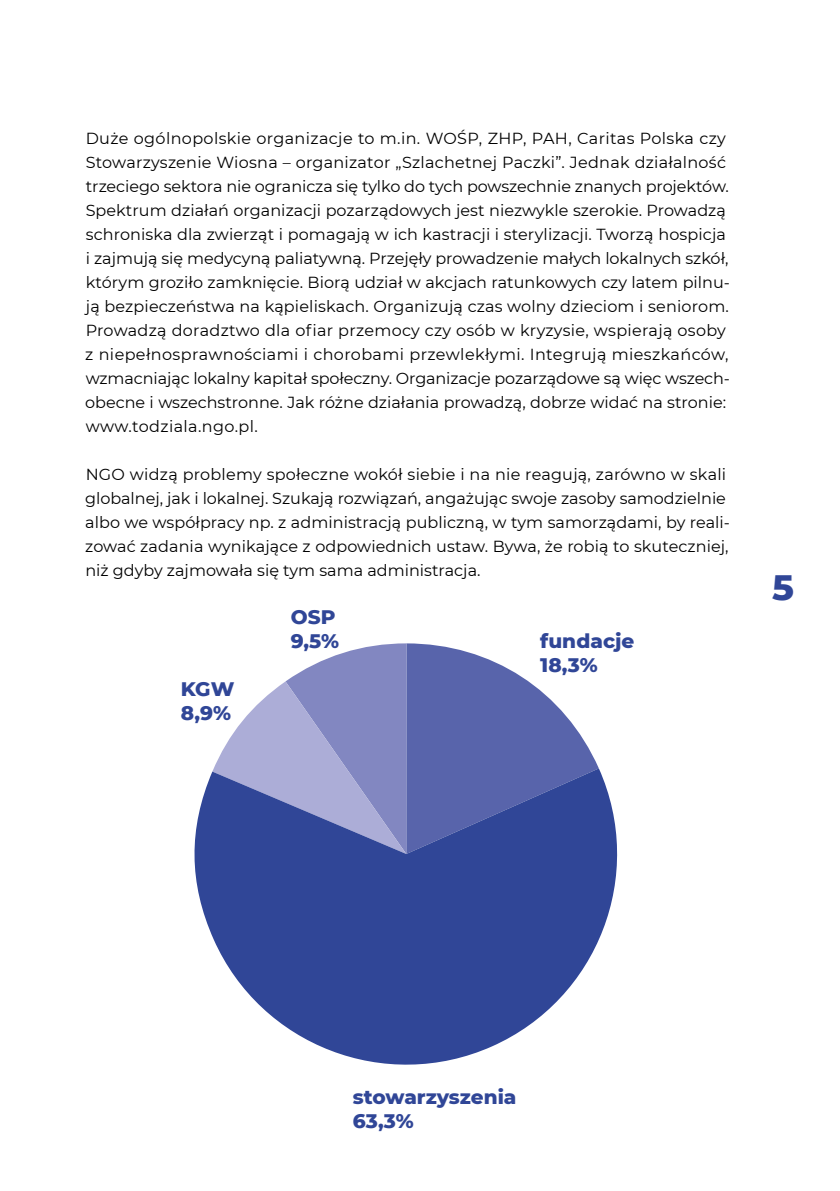
<style>
.page{position:relative;width:840px;height:1191px;background:#fff}
.page>*{position:absolute;margin:0;border:0;box-sizing:border-box;transform-origin:0 0}
.t1{font:800 36px "Montserrat";color:#304697}
.t2{font:800 20px/24px "Montserrat";color:#304697}
.t3{font:16px/24px "Montserrat";letter-spacing:.005em;color:#000}
</style>
<div class="page">
<svg style="left:406px;top:643px;width:192px;height:125px;fill:#5864ab"></svg>
<svg style="left:214px;top:643px;width:192px;height:125px"></svg>
<svg style="left:194px;top:768px;width:424px;height:297px;fill:#304697"></svg>
<p class="t3" style="left:85px;top:126px;width:646px">Duże ogólnopolskie organizacje to m.in. WOŚP, ZHP, PAH, Caritas Polska czy Stowarzyszenie Wiosna – organizator „Szlachetnej Paczki”. Jednak działalność trzeciego sektora nie ogranicza się tylko do tych powszechnie znanych projektów.<br>Spektrum działań organizacji pozarządowych jest niezwykle szerokie. Prowadzą schroniska dla zwierząt i pomagają w ich kastracji i sterylizacji. Tworzą hospicja i zajmują się medycyną paliatywną. Przejęły prowadzenie małych lokalnych szkół, którym groziło zamknięcie. Biorą udział w akcjach ratunkowych czy latem pilnu&shy;ją bezpieczeństwa na kąpieliskach. Organizują czas wolny dzieciom i seniorom.<br>Prowadzą doradztwo dla ofiar przemocy czy osób w kryzysie, wspierają osoby z niepełnosprawnościami i chorobami przewlekłymi. Integrują mieszkańców, wzmacniając lokalny kapitał społeczny. Organizacje pozarządowe są więc wszech&shy;obecne i wszechstronne. Jak różne działania prowadzą, dobrze widać na stronie: www.todziala.ngo.pl.</p>
<p class="t3" style="left:85px;top:462px;width:646px">NGO widzą problemy społeczne wokół siebie i na nie reagują, zarówno w skali globalnej, jak i lokalnej. Szukają rozwiązań, angażując swoje zasoby samodzielnie albo we współpracy np. z administracją publiczną, w tym samorządami, by reali&shy;zować zadania wynikające z odpowiednich ustaw. Bywa, że robią to skuteczniej, niż gdyby zajmowała się tym sama administracja.</p>
<p class="t2" style="left:181px;top:676px;width:55px">KGW<br>8,9%</p>
<p class="t2" style="left:290px;top:604px;width:50px">OSP<br>9,5%</p>
<p class="t2" style="left:540px;top:628px;width:96px">fundacje<br>18,3%</p>
<h1 class="t1" style="left:771px;top:561px;width:23px">5</h1>
<p class="t2" style="left:353px;top:1084px;width:165px">stowarzyszenia<br>63,3%</p>
</div>
